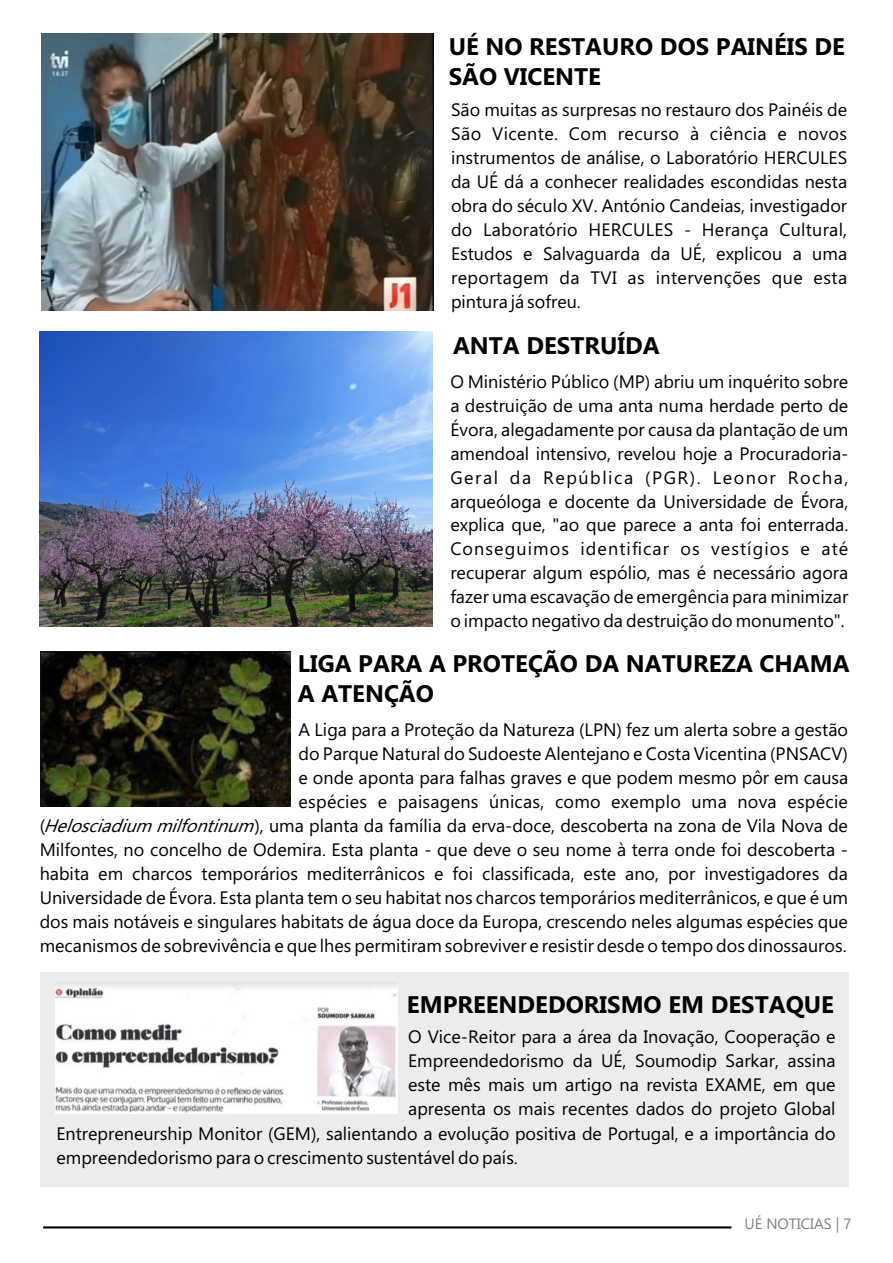
<style>
.page{position:relative;width:893px;height:1263px;background:#fff}
.page>*{position:absolute;margin:0;border:0;box-sizing:border-box;transform-origin:0 0}
.t1{font:700 24px/30px "Ebrima";color:#000}
.t2{font:18px/24px "Ebrima";color:#000;text-align:justify}
.t3{font:italic 18px "Ebrima";color:#000}
.t4{font:15px "Ebrima";color:#808080}
.s1{font-style:normal}
</style>
<div class="page">
<hr style="left:43px;top:1226px;width:688px;height:2px;background:#000">
<div style="left:40px;top:972px;width:809px;height:215px;background:#ebecec"></div>
<img style="left:41px;top:652px;width:249px;height:154px">
<img style="left:56px;top:983px;width:341px;height:130px">
<img style="left:40px;top:332px;width:393px;height:294px">
<img style="left:41px;top:33px;width:392px;height:277px">
<h1 class="t1" style="left:449px;top:34px;width:398px">UÉ NO RESTAURO DOS PAINÉIS DE<br>SÃO VICENTE</h1>
<p class="t2" style="left:451px;top:99px;width:398px">São muitas as surpresas no restauro dos Painéis de São Vicente. Com recurso à ciência e novos instrumentos de análise, o Laboratório HERCULES da UÉ dá a conhecer realidades escondidas nesta obra do século XV. António Candeias, investigador do Laboratório HERCULES - Herança Cultural, Estudos e Salvaguarda da UÉ, explicou a uma reportagem da TVI as intervenções que esta pintura já sofreu.</p>
<h1 class="t1" style="left:453px;top:333px;width:208px">ANTA DESTRUÍDA</h1>
<p class="t2" style="left:450px;top:371px;width:399px">O Ministério Público (MP) abriu um inquérito sobre a destruição de uma anta numa herdade perto de Évora, alegadamente por causa da plantação de um amendoal intensivo, revelou hoje a Procuradoria-Geral da República (PGR). Leonor Rocha, arqueóloga e docente da Universidade de Évora, explica que, "ao que parece a anta foi enterrada.<br>Conseguimos identificar os vestígios e até recuperar algum espólio, mas é necessário agora fazer uma escavação de emergência para minimizar o impacto negativo da destruição do monumento".</p>
<h1 class="t1" style="left:298px;top:651px;width:553px">LIGA PARA A PROTEÇÃO DA NATUREZA CHAMA<br>A ATENÇÃO</h1>
<p class="t2" style="left:299px;top:719px;width:551px">A Liga para a Proteção da Natureza (LPN) fez um alerta sobre a gestão do Parque Natural do Sudoeste Alentejano e Costa Vicentina (PNSACV) e onde aponta para falhas graves e que podem mesmo pôr em causa espécies e paisagens únicas, como exemplo uma nova espécie</p>
<p class="t2" style="left:40px;top:816px;width:810px;text-indent:215px">), uma planta da família da erva-doce, descoberta na zona de Vila Nova de Milfontes, no concelho de Odemira. Esta planta - que deve o seu nome à terra onde foi descoberta - habita em charcos temporários mediterrânicos e foi classificada, este ano, por investigadores da Universidade de Évora. Esta planta tem o seu habitat nos charcos temporários mediterrânicos, e que é um dos mais notáveis e singulares habitats de água doce da Europa, crescendo neles algumas espécies que mecanismos de sobrevivência e que lhes permitiram sobreviver e resistir desde o tempo dos dinossauros.</p>
<p class="t3" style="left:40px;top:819px;width:221px"><span class="s1">(</span> Helosciadium milfontinum</p>
<h1 class="t1" style="left:407px;top:991px;width:429px">EMPREENDEDORISMO EM DESTAQUE</h1>
<p class="t2" style="left:408px;top:1026px;width:429px">O Vice-Reitor para a área da Inovação, Cooperação e Empreendedorismo da UÉ, Soumodip Sarkar, assina este mês mais um artigo na revista EXAME, em que apresenta os mais recentes dados do projeto Global</p>
<p class="t2" style="left:56px;top:1123px;width:781px">Entrepreneurship Monitor (GEM), salientando a evolução positiva de Portugal, e a importância do empreendedorismo para o crescimento sustentável do país.</p>
<p class="t4" style="left:744px;top:1218px;width:109px">UÉ NOTICIAS | 7</p>
</div>
